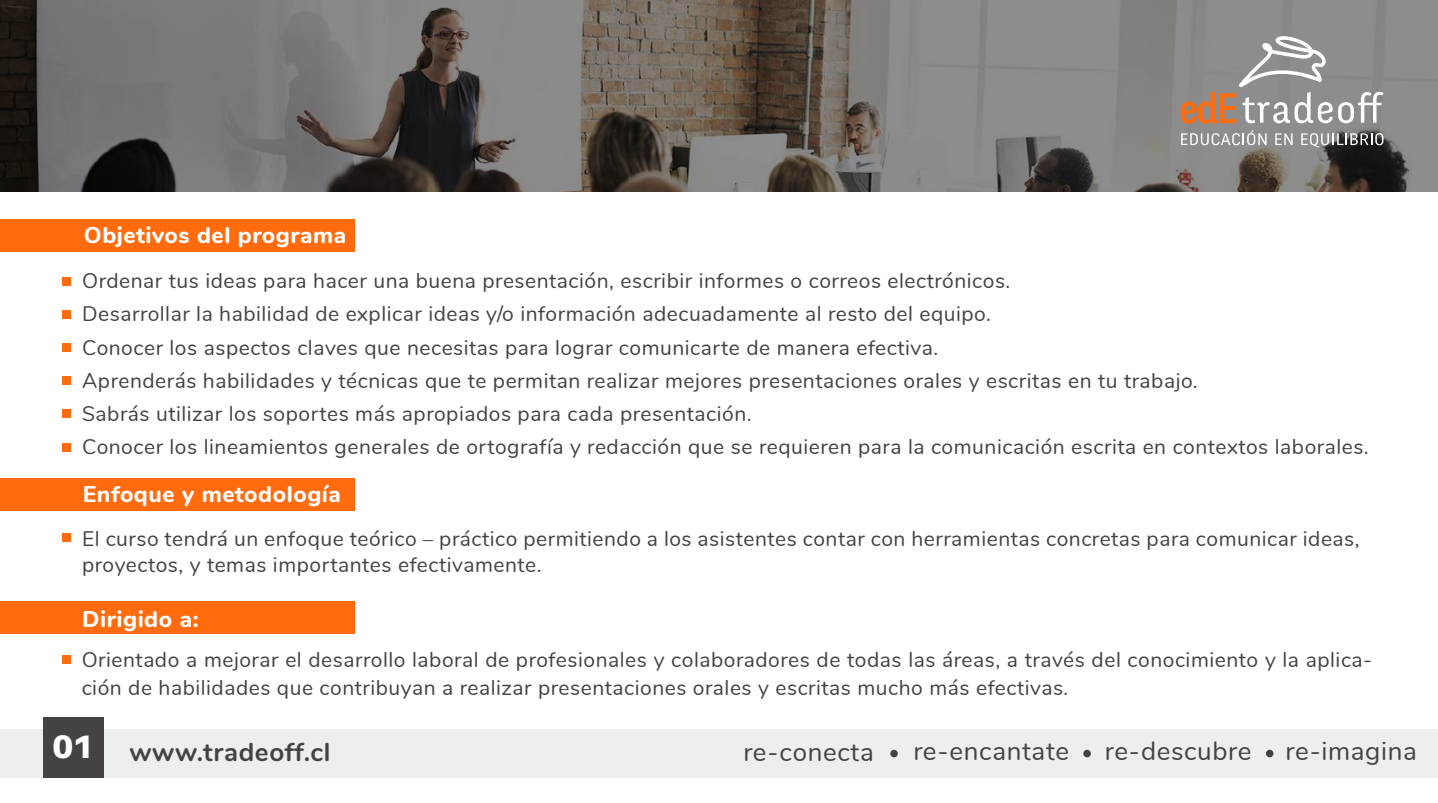
<style>
.page{position:relative;width:1438px;height:803px;background:#fff}
.page>*{position:absolute;margin:0;border:0;box-sizing:border-box;transform-origin:0 0}
.t1{font:900 32.55px "Aileron";color:#fff}
.t2{font:25.9px "Nunito";letter-spacing:.025em;color:#444242}
.t3{font:700 25.9px "Nunito";letter-spacing:.025em;color:#444242}
.t4{font:800 22.75px "Nunito";letter-spacing:.025em;color:#fff}
.t5{font:21px/33.2px "Nunito";letter-spacing:.025em;color:#444242}
</style>
<div class="page">
<div style="left:0;top:219px;width:354px;height:32px;background:#ff6b0d"></div>
<div style="left:0;top:478px;width:354px;height:32px;background:#ff6b0d"></div>
<div style="left:0;top:601px;width:354px;height:32px;background:#ff6b0d"></div>
<svg style="left:0;top:0;width:1437px;height:191px;background:#6f6c6a"></svg>
<div style="left:1px;top:729px;width:1436px;height:48px;background:#edeef0"></div>
<div style="left:890px;top:749px;width:7px;height:8px;background:#444242;border-radius:50%"></div>
<div style="left:1083px;top:749px;width:7px;height:8px;background:#444242;border-radius:50%"></div>
<svg style="left:1265px;top:749px;width:8px;height:8px"></svg>
<svg style="left:1180px;top:36px;width:203px;height:124px;background:#97938f"></svg>
<div style="left:43px;top:716px;width:60px;height:61px;background:#444242"></div>
<div style="left:63px;top:277px;width:8px;height:8px;background:#ff6b0d"></div>
<div style="left:63px;top:310px;width:8px;height:8px;background:#ff6b0d"></div>
<div style="left:63px;top:343px;width:8px;height:8px;background:#ff6b0d"></div>
<div style="left:63px;top:376px;width:8px;height:8px;background:#ff6b0d"></div>
<div style="left:63px;top:443px;width:8px;height:8px;background:#ff6b0d"></div>
<div style="left:63px;top:409px;width:8px;height:8px;background:#ff6b0d"></div>
<div style="left:63px;top:533px;width:8px;height:8px;background:#ff6b0d"></div>
<div style="left:63px;top:655px;width:8px;height:8px;background:#ff6b0d"></div>
<p class="t4" style="left:84px;top:218px;width:264px">Objetivos del programa</p>
<p class="t5" style="left:82px;top:263px;width:1287px">Ordenar tus ideas para hacer una buena presentación, escribir informes o correos electrónicos.<br>Desarrollar la habilidad de explicar ideas y/o información adecuadamente al resto del equipo.<br>Conocer los aspectos claves que necesitas para lograr comunicarte de manera efectiva.<br>Aprenderás habilidades y técnicas que te permitan realizar mejores presentaciones orales y escritas en tu trabajo.<br>Sabrás utilizar los soportes más apropiados para cada presentación.<br>Conocer los lineamientos generales de ortografía y redacción que se requieren para la comunicación escrita en contextos laborales.</p>
<p class="t4" style="left:83px;top:477px;width:260px">Enfoque y metodología</p>
<p class="t5" style="left:82px;top:524px;width:1278px;line-height:26.2px">El curso tendrá un enfoque teórico – práctico permitiendo a los asistentes contar con herramientas concretas para comunicar ideas, proyectos, y temas importantes efectivamente.</p>
<p class="t4" style="left:82px;top:602px;width:118px">Dirigido a:</p>
<p class="t5" style="left:82px;top:644px;width:1291px;line-height:28px">Orientado a mejorar el desarrollo laboral de profesionales y colaboradores de todas las áreas, a través del conocimiento y la aplica&shy;ción de habilidades que contribuyan a realizar presentaciones orales y escritas mucho más efectivas.</p>
<h1 class="t1" style="left:52px;top:727px;width:43px">01</h1>
<p class="t3" style="left:129px;top:732px;width:202px">www.tradeoff.cl</p>
<p class="t2" style="left:743px;top:732px;width:132px">re-conecta</p>
<p class="t2" style="left:913px;top:731px;width:157px">re-encantate</p>
<p class="t2" style="left:1104px;top:731px;width:148px">re-descubre</p>
<p class="t2" style="left:1285px;top:732px;width:133px">re-imagina</p>
</div>
